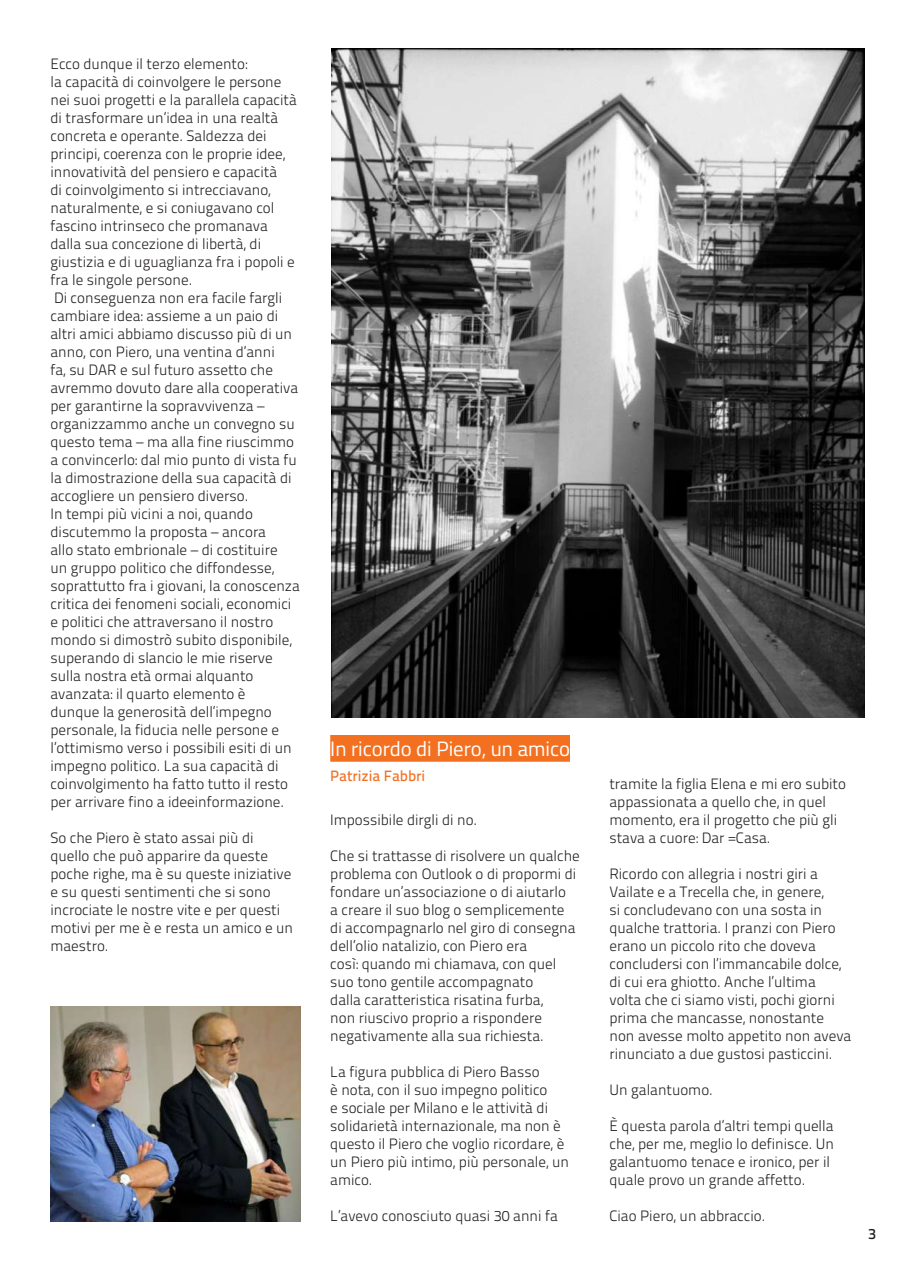
<style>
.page{position:relative;width:910px;height:1280px;background:#fff}
.page>*{position:absolute;margin:0;border:0;box-sizing:border-box;transform-origin:0 0}
.t1{font:20.85px "Titillium";color:#fff}
.t2{font:15px/18px "Titillium Text 25 L 250 wt";color:#231f20}
.t3{font:15px "Titillium Text 25 L 600 wt";color:#f37124}
.t4{font:15px "Titillium Text 25 L 600 wt";color:#231f20}
</style>
<div class="page">
<img style="left:332px;top:49px;width:532px;height:668px">
<div style="left:330px;top:735px;width:240px;height:27px;background:#f37021"></div>
<img style="left:50px;top:1006px;width:250px;height:215px">
<p class="t2" style="left:50px;top:54px;width:251px">Ecco dunque il terzo elemento:<br>la capacità di coinvolgere le persone nei suoi progetti e la parallela capacità di trasformare un’idea in una realtà concreta e operante. Saldezza dei principi, coerenza con le proprie idee, innovatività del pensiero e capacità<br>di coinvolgimento si intrecciavano, naturalmente, e si coniugavano col fascino intrinseco che promanava dalla sua concezione di libertà, di giustizia e di uguaglianza fra i popoli e fra le singole persone.<br>Di conseguenza non era facile fargli cambiare idea: assieme a un paio di altri amici abbiamo discusso più di un anno, con Piero, una ventina d’anni<br>fa, su DAR e sul futuro assetto che avremmo dovuto dare alla cooperativa per garantirne la sopravvivenza – organizzammo anche un convegno su questo tema – ma alla fine riuscimmo a convincerlo: dal mio punto di vista fu la dimostrazione della sua capacità di accogliere un pensiero diverso.<br>In tempi più vicini a noi, quando discutemmo la proposta – ancora<br>allo stato embrionale – di costituire<br>un gruppo politico che diffondesse, soprattutto fra i giovani, la conoscenza critica dei fenomeni sociali, economici e politici che attraversano il nostro mondo si dimostrò subito disponibile, superando di slancio le mie riserve sulla nostra età ormai alquanto avanzata: il quarto elemento è<br>dunque la generosità dell’impegno personale, la fiducia nelle persone e l’ottimismo verso i possibili esiti di un impegno politico. La sua capacità di coinvolgimento ha fatto tutto il resto per arrivare fino a ideeinformazione.</p>
<p class="t2" style="left:50px;top:828px;width:244px">So che Piero è stato assai più di quello che può apparire da queste poche righe, ma è su queste iniziative e su questi sentimenti che si sono incrociate le nostre vite e per questi motivi per me è e resta un amico e un maestro.</p>
<h1 class="t1" style="left:330px;top:733px;width:241px">In ricordo di Piero, un amico</h1>
<p class="t3" style="left:330px;top:765px;width:97px">Patrizia Fabbri</p>
<p class="t2" style="left:330px;top:810px;width:149px">Impossibile dirgli di no.</p>
<p class="t2" style="left:330px;top:846px;width:251px">Che si trattasse di risolvere un qualche problema con Outlook o di propormi di fondare un’associazione o di aiutarlo<br>a creare il suo blog o semplicemente di accompagnarlo nel giro di consegna dell’olio natalizio, con Piero era<br>così: quando mi chiamava, con quel suo tono gentile accompagnato<br>dalla caratteristica risatina furba,<br>non riuscivo proprio a rispondere negativamente alla sua richiesta.</p>
<p class="t2" style="left:330px;top:1062px;width:240px">La figura pubblica di Piero Basso<br>è nota, con il suo impegno politico<br>e sociale per Milano e le attività di solidarietà internazionale, ma non è questo il Piero che voglio ricordare, è un Piero più intimo, più personale, un amico.</p>
<p class="t2" style="left:330px;top:1206px;width:229px">L’avevo conosciuto quasi 30 anni fa</p>
<p class="t2" style="left:609px;top:774px;width:238px">tramite la figlia Elena e mi ero subito appassionata a quello che, in quel momento, era il progetto che più gli stava a cuore: Dar =Casa.</p>
<p class="t2" style="left:609px;top:864px;width:243px">Ricordo con allegria i nostri giri a Vailate e a Trecella che, in genere,<br>si concludevano con una sosta in qualche trattoria. I pranzi con Piero erano un piccolo rito che doveva concludersi con l’immancabile dolce, di cui era ghiotto. Anche l’ultima volta che ci siamo visti, pochi giorni prima che mancasse, nonostante non avesse molto appetito non aveva rinunciato a due gustosi pasticcini.</p>
<p class="t2" style="left:609px;top:1080px;width:105px">Un galantuomo.</p>
<p class="t2" style="left:609px;top:1116px;width:226px">È questa parola d’altri tempi quella che, per me, meglio lo definisce. Un galantuomo tenace e ironico, per il quale provo un grande affetto.</p>
<p class="t2" style="left:609px;top:1206px;width:157px">Ciao Piero, un abbraccio.</p>
<p class="t4" style="left:868px;top:1222px;width:9px">3</p>
</div>
